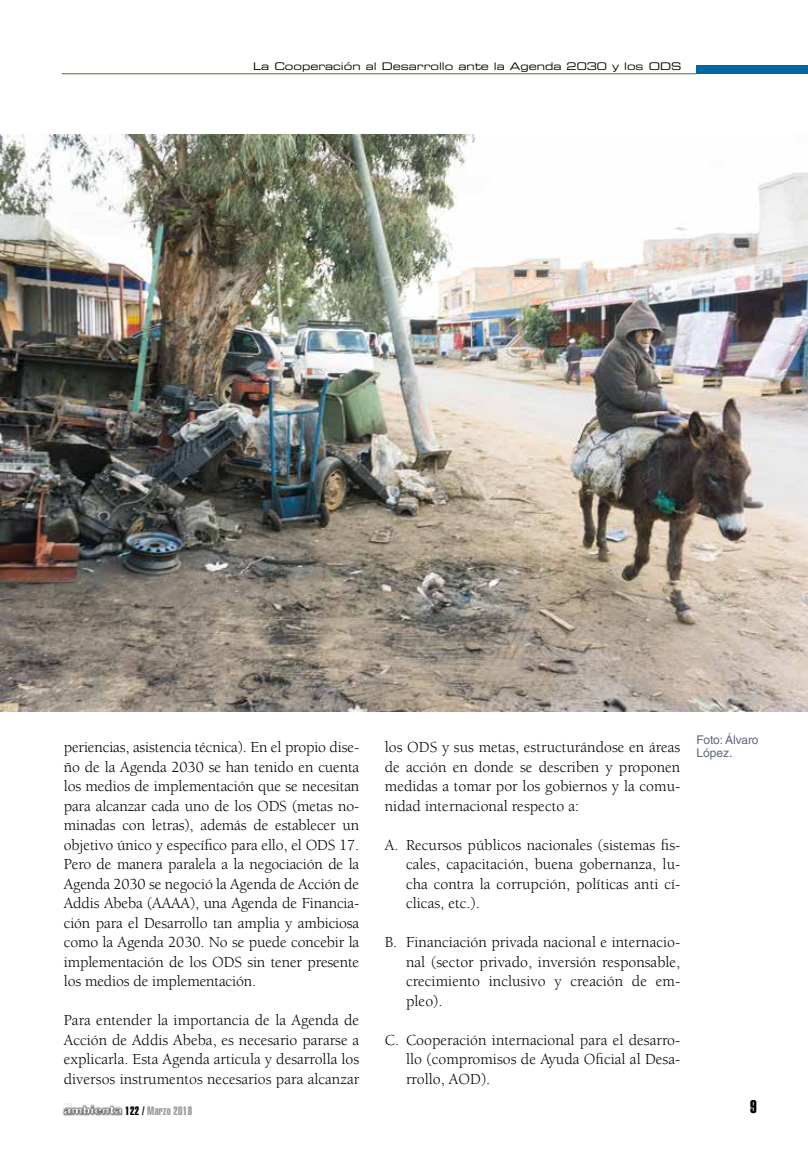
<style>
.page{position:relative;width:808px;height:1149px;background:#fff}
.page>*{position:absolute;margin:0;border:0;box-sizing:border-box;transform-origin:0 0}
.t1{font:18px "Helvetica LT Std Extra Comp";color:#000}
.t2{font:15.75px/19.5px "Berkeley Std";color:#000;text-align:justify}
.t3{font:12px/13.5px "Helvetica LT Std";color:#5f6581}
.t4{font:12px "Helvetica LT Std Extra Comp";letter-spacing:.025em;color:#9c9e9f}
.t5{font:10.5px "Eurostile LT Std Ex 2";color:#000}
.s1{color:#000}
</style>
<div class="page">
<div style="left:696px;top:65px;width:112px;height:9px;background:#00689e"></div>
<hr style="left:62px;top:73px;width:635px;height:1px;background:#5f6d27">
<img style="left:62px;top:1103px;width:61px;height:13px">
<img style="left:0;top:135px;width:808px;height:576px">
<p class="t5" style="left:253px;top:59px;width:430px">La Cooperación al Desarrollo ante la Agenda 2030 y los ODS</p>
<p class="t2" style="left:64px;top:737px;width:297px">periencias, asistencia técnica). En el propio dise&shy;ño de la Agenda 2030 se han tenido en cuenta los medios de implementación que se necesitan para alcanzar cada uno de los ODS (metas no&shy;minadas con letras), además de establecer un objetivo único y específico para ello, el ODS 17.<br>Pero de manera paralela a la negociación de la Agenda 2030 se negoció la Agenda de Acción de Addis Abeba (AAAA), una Agenda de Financia&shy;ción para el Desarrollo tan amplia y ambiciosa como la Agenda 2030. No se puede concebir la implementación de los ODS sin tener presente los medios de implementación.</p>
<p class="t2" style="left:64px;top:1010px;width:297px">Para entender la importancia de la Agenda de Acción de Addis Abeba, es necesario pararse a explicarla. Esta Agenda articula y desarrolla los diversos instrumentos necesarios para alcanzar</p>
<p class="t2" style="left:385px;top:737px;width:297px">los ODS y sus metas, estructurándose en áreas de acción en donde se describen y proponen medidas a tomar por los gobiernos y la comu&shy;nidad internacional respecto a:</p>
<p class="t2" style="left:406px;top:835px;width:276px;text-indent:-21px">A. Recursos públicos nacionales (sistemas fis&shy;cales, capacitación, buena gobernanza, lu&shy;cha contra la corrupción, políticas anti cí&shy;clicas, etc.).</p>
<p class="t2" style="left:406px;top:932px;width:276px;text-indent:-21px">B. Financiación privada nacional e internacio&shy;nal (sector privado, inversión responsable, crecimiento inclusivo y creación de em&shy;pleo).</p>
<p class="t2" style="left:406px;top:1030px;width:276px;text-indent:-21px">C. Cooperación internacional para el desarro&shy;llo (compromisos de Ayuda Oficial al Desa&shy;rrollo, AOD).</p>
<p class="t3" style="left:696px;top:732px;width:64px">Foto: Álvaro<br>López.</p>
<p class="t4" style="left:125px;top:1103px;width:68px"><span class="s1">122 /</span> Marzo 2018</p>
<p class="t1" style="left:750px;top:1095px;width:8px">9</p>
</div>
